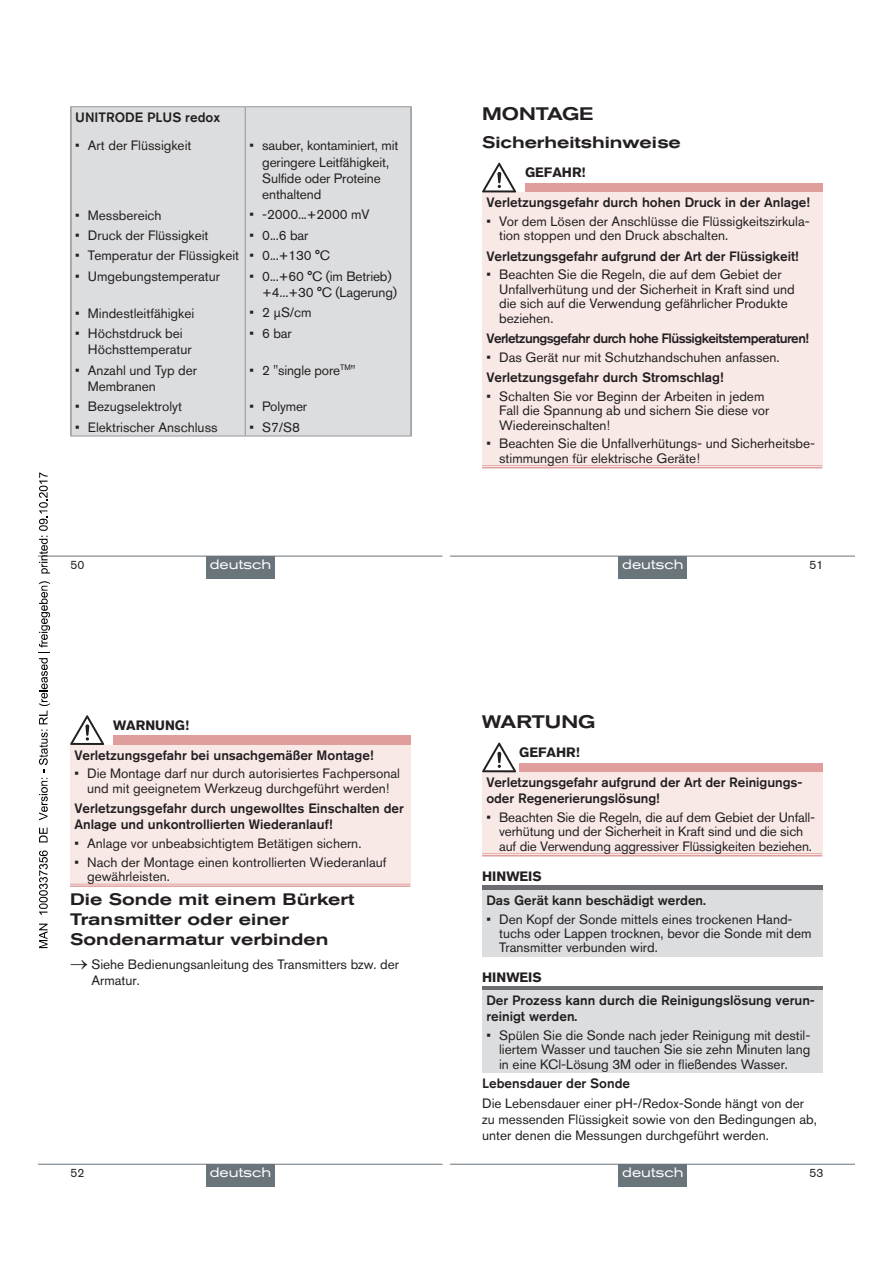
<style>
.page{position:relative;width:893px;height:1263px;background:#fff}
.page>*{position:absolute;margin:0;border:0;box-sizing:border-box;transform-origin:0 0}
.t1{font:500 expanded 18px "Akzidenz Grotesk BQ";letter-spacing:-.005em;color:#231f20}
.t2{font:500 expanded 16.5px/19.8px "Akzidenz Grotesk BQ";color:#231f20}
.t3{font:13.5px/14.4px "Akzidenz Grotesk BQ";color:#231f20}
.t4{font:500 13.5px/16.2px "Akzidenz Grotesk BQ";color:#231f20}
.t5{font:500 13.5px "Akzidenz Grotesk BQ";letter-spacing:-.04em;color:#231f20}
.t6{font:700 13.5px "Akzidenz Grotesk BQ";color:#231f20}
.t7{font:expanded 13.5px "Akzidenz Grotesk BQ";color:#fff}
.t8{font:12px "Akzidenz Grotesk BQ";color:#231f20}
</style>
<div class="page">
<div style="left:72px;top:107px;width:338px;height:329px;background:#dcdddf"></div>
<hr style="left:70px;top:106px;width:175px;height:1px;background:#939598">
<hr style="left:245px;top:106px;width:167px;height:1px;background:#939598">
<hr style="left:245px;top:107px;width:1px;height:329px;background:#939598">
<hr style="left:70px;top:107px;width:2px;height:329px;background:#939598">
<hr style="left:410px;top:107px;width:2px;height:329px;background:#939598">
<hr style="left:70px;top:436px;width:175px;height:1px;background:#939598">
<hr style="left:245px;top:436px;width:167px;height:1px;background:#939598">
<hr style="left:38px;top:556px;width:404px;height:1px;background:#6a747b">
<div style="left:206px;top:556px;width:68px;height:22px;background:#6a747b"></div>
<div style="left:525px;top:183px;width:297px;height:9px;background:#df9e9c"></div>
<div style="left:482px;top:192px;width:340px;height:275px;background:#f8e9e7"></div>
<hr style="left:482px;top:465px;width:43px;height:3px;background:#fff">
<hr style="left:525px;top:465px;width:297px;height:3px;background:#fff">
<hr style="left:482px;top:465px;width:43px;height:1px;background:#df9e9c">
<hr style="left:482px;top:467px;width:43px;height:1px;background:#df9e9c">
<hr style="left:525px;top:465px;width:297px;height:1px;background:#df9e9c">
<hr style="left:525px;top:467px;width:297px;height:1px;background:#df9e9c">
<svg style="left:482px;top:163px;width:34px;height:29px"></svg>
<hr style="left:451px;top:556px;width:404px;height:1px;background:#6a747b">
<div style="left:619px;top:556px;width:68px;height:22px;background:#6a747b"></div>
<div style="left:113px;top:736px;width:297px;height:9px;background:#df9e9c"></div>
<div style="left:70px;top:745px;width:340px;height:140px;background:#f8e9e7"></div>
<hr style="left:70px;top:884px;width:43px;height:1px;background:#df9e9c">
<hr style="left:70px;top:885px;width:43px;height:2px;background:#df9e9c">
<hr style="left:113px;top:884px;width:297px;height:1px;background:#df9e9c">
<hr style="left:113px;top:885px;width:297px;height:2px;background:#df9e9c">
<svg style="left:70px;top:715px;width:34px;height:30px"></svg>
<hr style="left:38px;top:1164px;width:404px;height:1px;background:#6a747b">
<div style="left:206px;top:1164px;width:68px;height:22px;background:#6a747b"></div>
<div style="left:519px;top:763px;width:303px;height:9px;background:#df9e9c"></div>
<div style="left:482px;top:772px;width:340px;height:83px;background:#f8e9e7"></div>
<hr style="left:482px;top:853px;width:37px;height:3px;background:#fff">
<hr style="left:519px;top:853px;width:303px;height:3px;background:#fff">
<hr style="left:482px;top:853px;width:37px;height:1px;background:#df9e9c">
<hr style="left:482px;top:855px;width:37px;height:1px;background:#df9e9c">
<hr style="left:519px;top:853px;width:303px;height:1px;background:#df9e9c">
<hr style="left:519px;top:855px;width:303px;height:1px;background:#df9e9c">
<svg style="left:482px;top:742px;width:34px;height:30px"></svg>
<hr style="left:482px;top:886px;width:340px;height:4px;background:#6c6d70">
<div style="left:482px;top:890px;width:340px;height:67px;background:#dcdddf"></div>
<hr style="left:482px;top:986px;width:340px;height:4px;background:#6c6d70">
<div style="left:482px;top:990px;width:340px;height:83px;background:#dcdddf"></div>
<hr style="left:451px;top:1164px;width:404px;height:1px;background:#6a747b">
<div style="left:619px;top:1164px;width:68px;height:22px;background:#6a747b"></div>
<svg style="left:39px;top:924px;width:9px;height:24px"></svg>
<svg style="left:39px;top:850px;width:9px;height:65px"></svg>
<svg style="left:39px;top:827px;width:9px;height:15px"></svg>
<svg style="left:39px;top:581px;width:11px;height:239px"></svg>
<svg style="left:39px;top:472px;width:11px;height:101px"></svg>
<p class="t4" style="left:75px;top:108px;width:147px">UNITRODE PLUS redox</p>
<p class="t3" style="left:75px;top:138px;width:118px">• Art der Flüssigkeit</p>
<p class="t3" style="left:75px;top:208px;width:88px">• Messbereich</p>
<p class="t3" style="left:75px;top:228px;width:135px">• Druck der Flüssigkeit</p>
<p class="t3" style="left:75px;top:248px;width:166px">• Temperatur der Flüssigkeit</p>
<p class="t3" style="left:75px;top:269px;width:146px">• Umgebungstemperatur</p>
<p class="t3" style="left:75px;top:306px;width:121px">• Mindestleitfähigkei</p>
<p class="t3" style="left:88px;top:325px;width:105px;line-height:16.2px;text-indent:-13px">• Höchstdruck bei<br>Höchsttemperatur</p>
<p class="t3" style="left:88px;top:362px;width:111px;line-height:16.2px;text-indent:-13px">• Anzahl und Typ der<br>Membranen</p>
<p class="t3" style="left:75px;top:399px;width:108px">• Bezugselektrolyt</p>
<p class="t3" style="left:75px;top:420px;width:144px">• Elektrischer Anschluss</p>
<p class="t3" style="left:262px;top:137px;width:138px;line-height:16.2px;text-indent:-13px">• sauber, kontaminiert, mit geringere Leitfähigkeit,<br>Sulfide oder Proteine enthaltend</p>
<p class="t3" style="left:249px;top:207px;width:121px">• -2000...+2000 mV</p>
<p class="t3" style="left:249px;top:228px;width:60px">• 0...6 bar</p>
<p class="t3" style="left:249px;top:248px;width:82px">• 0...+130 °C</p>
<p class="t3" style="left:262px;top:268px;width:136px;line-height:16.2px;text-indent:-13px">• 0...+60 °C (im Betrieb) +4...+30 °C (Lagerung)</p>
<p class="t3" style="left:249px;top:305px;width:64px">• 2 µS/cm</p>
<p class="t3" style="left:249px;top:326px;width:44px">• 6 bar</p>
<p class="t3" style="left:249px;top:362px;width:107px">• 2 "single pore<sup>TM</sup>"</p>
<p class="t3" style="left:249px;top:399px;width:59px">• Polymer</p>
<p class="t3" style="left:249px;top:420px;width:52px">• S7/S8</p>
<h1 class="t1" style="left:482px;top:103px;width:113px">MONTAGE</h1>
<p class="t2" style="left:482px;top:133px;width:200px">Sicherheitshinweise</p>
<p class="t6" style="left:525px;top:165px;width:62px">GEFAHR!</p>
<p class="t4" style="left:486px;top:194px;width:325px">Verletzungsgefahr durch hohen Druck in der Anlage!</p>
<p class="t3" style="left:499px;top:214px;width:312px;text-indent:-13px">• Vor dem Lösen der Anschlüsse die Flüssigkeitszirkula&shy;tion stoppen und den Druck abschalten.</p>
<p class="t4" style="left:486px;top:248px;width:314px">Verletzungsgefahr aufgrund der Art der Flüssigkeit!</p>
<p class="t3" style="left:499px;top:267px;width:297px;text-indent:-13px">• Beachten Sie die Regeln, die auf dem Gebiet der Unfallverhütung und der Sicherheit in Kraft sind und die sich auf die Verwendung gefährlicher Produkte beziehen.</p>
<p class="t5" style="left:486px;top:330px;width:324px">Verletzungsgefahr durch hohe Flüssigkeitstemperaturen!</p>
<p class="t3" style="left:486px;top:350px;width:295px">• Das Gerät nur mit Schutzhandschuhen anfassen.</p>
<p class="t4" style="left:486px;top:369px;width:239px">Verletzungsgefahr durch Stromschlag!</p>
<p class="t3" style="left:499px;top:389px;width:272px;text-indent:-13px">• Schalten Sie vor Beginn der Arbeiten in jedem<br>Fall die Spannung ab und sichern Sie diese vor<br>Wiedereinschalten!</p>
<p class="t3" style="left:499px;top:436px;width:318px;text-indent:-13px">• Beachten Sie die Unfallverhütungs- und Sicherheitsbe&shy;stimmungen für elektrische Geräte!</p>
<p class="t8" style="left:71px;top:558px;width:15px">50</p>
<p class="t7" style="left:210px;top:557px;width:63px">deutsch</p>
<p class="t8" style="left:810px;top:558px;width:15px">51</p>
<p class="t7" style="left:622px;top:557px;width:63px">deutsch</p>
<h1 class="t1" style="left:482px;top:711px;width:115px">WARTUNG</h1>
<p class="t6" style="left:519px;top:745px;width:62px">GEFAHR!</p>
<p class="t4" style="left:486px;top:774px;width:318px">Verletzungsgefahr aufgrund der Art der Reinigungs&shy;oder Regenerierungslösung!</p>
<p class="t3" style="left:499px;top:810px;width:318px;text-indent:-13px">• Beachten Sie die Regeln, die auf dem Gebiet der Unfall&shy;verhütung und der Sicherheit in Kraft sind und die sich auf die Verwendung aggressiver Flüssigkeiten beziehen.</p>
<p class="t6" style="left:482px;top:869px;width:61px">HINWEIS</p>
<p class="t4" style="left:486px;top:892px;width:221px">Das Gerät kann beschädigt werden.</p>
<p class="t3" style="left:499px;top:912px;width:314px;text-indent:-13px">• Den Kopf der Sonde mittels eines trockenen Hand&shy;tuchs oder Lappen trocknen, bevor die Sonde mit dem<br>Transmitter verbunden wird.</p>
<p class="t6" style="left:482px;top:969px;width:61px">HINWEIS</p>
<p class="t4" style="left:486px;top:992px;width:330px">Der Prozess kann durch die Reinigungslösung verun&shy;reinigt werden.</p>
<p class="t3" style="left:499px;top:1028px;width:313px;text-align:justify;text-indent:-13px">• Spülen Sie die Sonde nach jeder Reinigung mit destil&shy;liertem Wasser und tauchen Sie sie zehn Minuten lang in eine KCl-Lösung 3M oder in fließendes Wasser.</p>
<p class="t4" style="left:482px;top:1074px;width:150px">Lebensdauer der Sonde</p>
<p class="t3" style="left:482px;top:1095px;width:336px;line-height:16.2px">Die Lebensdauer einer pH-/Redox-Sonde hängt von der zu messenden Flüssigkeit sowie von den Bedingungen ab, unter denen die Messungen durchgeführt werden.</p>
<p class="t7" style="left:622px;top:1165px;width:63px">deutsch</p>
<p class="t6" style="left:113px;top:717px;width:77px">WARNUNG!</p>
<p class="t4" style="left:74px;top:747px;width:300px">Verletzungsgefahr bei unsachgemäßer Montage!</p>
<p class="t3" style="left:74px;top:766px;width:327px;text-align:center">• Die Montage darf nur durch autorisiertes Fachpersonal und mit geeignetem Werkzeug durchgeführt werden!</p>
<p class="t4" style="left:74px;top:800px;width:331px">Verletzungsgefahr durch ungewolltes Einschalten der<br>Anlage und unkontrollierten Wiederanlauf!</p>
<p class="t3" style="left:74px;top:836px;width:288px">• Anlage vor unbeabsichtigtem Betätigen sichern.</p>
<p class="t3" style="left:87px;top:855px;width:301px;text-indent:-13px">• Nach der Montage einen kontrollierten Wiederanlauf gewährleisten.</p>
<p class="t2" style="left:70px;top:889px;width:286px">Die Sonde mit einem Bürkert<br>Transmitter oder einer<br>Sondenarmatur verbinden</p>
<p class="t3" style="left:91px;top:956px;width:309px;line-height:16.2px;text-indent:-21px">→ Siehe Bedienungsanleitung des Transmitters bzw. der<br>Armatur.</p>
<p class="t7" style="left:210px;top:1165px;width:63px">deutsch</p>
<p class="t8" style="left:810px;top:1166px;width:15px">53</p>
<p class="t8" style="left:71px;top:1166px;width:15px">52</p>
</div>
